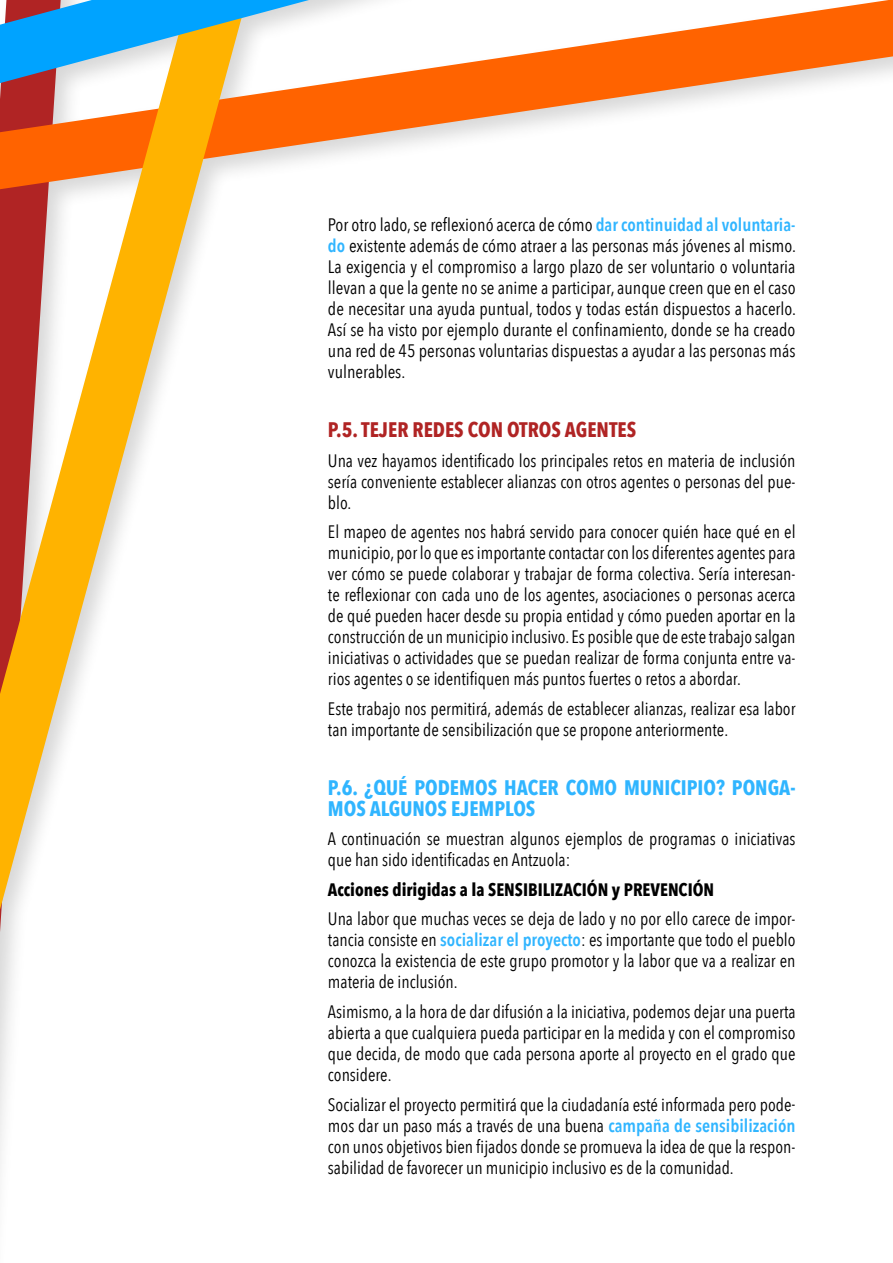
<style>
.page{position:relative;width:893px;height:1263px;background:#fff}
.page>*{position:absolute;margin:0;border:0;box-sizing:border-box;transform-origin:0 0}
.t1{font:700 21px/21px "Avenir Next Condensed";color:#30b5ff}
.t2{font:700 21px "Avenir Next Condensed";color:#b02424}
.t3{font:18px/21px "Avenir Next Condensed";color:#000;text-align:justify}
.t4{font:700 18px "Avenir Next Condensed";color:#000}
.s1{font-weight:600;color:#30b5ff}
</style>
<div class="page">
<svg style="left:0;top:909px;width:18px;height:23px"></svg>
<svg style="left:246px;top:0;width:647px;height:169px"></svg>
<svg style="left:0;top:83px;width:246px;height:826px"></svg>
<svg style="left:0;top:0;width:309px;height:83px"></svg>
<p class="t3" style="left:328px;top:214px;width:470px">Por otro lado, se reflexionó acerca de cómo <span class="s1">dar continuidad al voluntaria&shy;do</span> existente además de cómo atraer a las personas más jóvenes al mismo.<br>La exigencia y el compromiso a largo plazo de ser voluntario o voluntaria llevan a que la gente no se anime a participar, aunque creen que en el caso de necesitar una ayuda puntual, todos y todas están dispuestos a hacerlo.<br>Así se ha visto por ejemplo durante el confinamiento, donde se ha creado una red de 45 personas voluntarias dispuestas a ayudar a las personas más vulnerables.</p>
<p class="t2" style="left:328px;top:417px;width:310px">P.5. TEJER REDES CON OTROS AGENTES</p>
<p class="t3" style="left:328px;top:449px;width:469px">Una vez hayamos identificado los principales retos en materia de inclusión sería conveniente establecer alianzas con otros agentes o personas del pue&shy;blo.</p>
<p class="t3" style="left:328px;top:521px;width:469px">El mapeo de agentes nos habrá servido para conocer quién hace qué en el municipio, por lo que es importante contactar con los diferentes agentes para ver cómo se puede colaborar y trabajar de forma colectiva. Sería interesan&shy;te reflexionar con cada uno de los agentes, asociaciones o personas acerca de qué pueden hacer desde su propia entidad y cómo pueden aportar en la construcción de un municipio inclusivo. Es posible que de este trabajo salgan iniciativas o actividades que se puedan realizar de forma conjunta entre va&shy;rios agentes o se identifiquen más puntos fuertes o retos a abordar.</p>
<p class="t3" style="left:328px;top:697px;width:469px">Este trabajo nos permitirá, además de establecer alianzas, realizar esa labor tan importante de sensibilización que se propone anteriormente.</p>
<p class="t1" style="left:328px;top:777px;width:469px">P.6. ¿QUÉ PODEMOS HACER COMO MUNICIPIO? PONGA-<br>MOS ALGUNOS EJEMPLOS</p>
<p class="t3" style="left:328px;top:828px;width:469px">A continuación se muestran algunos ejemplos de programas o iniciativas que han sido identificadas en Antzuola:</p>
<p class="t4" style="left:328px;top:878px;width:388px">Acciones dirigidas a la SENSIBILIZACIÓN y PREVENCIÓN</p>
<p class="t3" style="left:328px;top:908px;width:469px">Una labor que muchas veces se deja de lado y no por ello carece de impor&shy;tancia consiste en <span class="s1">socializar el proyecto</span>: es importante que todo el pueblo conozca la existencia de este grupo promotor y la labor que va a realizar en materia de inclusión.</p>
<p class="t3" style="left:328px;top:1000px;width:469px">Asimismo, a la hora de dar difusión a la iniciativa, podemos dejar una puerta abierta a que cualquiera pueda participar en la medida y con el compromiso que decida, de modo que cada persona aporte al proyecto en el grado que considere.</p>
<p class="t3" style="left:328px;top:1093px;width:469px">Socializar el proyecto permitirá que la ciudadanía esté informada pero pode&shy;mos dar un paso más a través de una buena <span class="s1">campaña de sensibilización </span>con unos objetivos bien fijados donde se promueva la idea de que la respon&shy;sabilidad de favorecer un municipio inclusivo es de la comunidad.</p>
</div>
